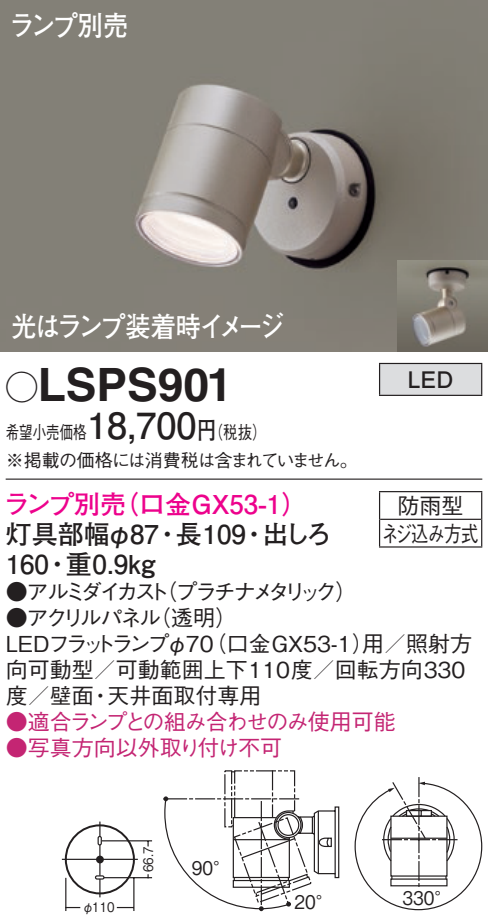
<style>
.page{position:relative;width:488px;height:924px;background:#fff}
.page>*{position:absolute;margin:0;border:0;box-sizing:border-box;transform-origin:0 0}
.t1{font:700 46px "Helvetica LT Std";color:#231f20}
.t2{font:700 36px "Futo Go B101 Pro";color:#231f20}
.t3{font:700 28px "Futo Go B101 Pro";letter-spacing:-.12em;color:#fff;scale:.9 1}
.t4{font:700 26px/30px "Futo Go B101 Pro";color:#231f20;text-align:right}
.t5{font:700 26px "Futo Go B101 Pro";color:#ed028c}
.t6{font:700 22.8px "Futo Go B101 Pro";color:#231f20}
.t7{font:500 22px "Gothic BBB Pro";color:#231f20}
.t8{font:500 22px "Gothic BBB Pro";letter-spacing:-.07em;color:#c42573}
.t9{font:500 22px/26px "Gothic BBB Pro";letter-spacing:-.18em;color:#231f20}
.t10{font:500 22px "Gothic BBB Pro";letter-spacing:-.155em;color:#231f20}
.t11{font:500 22px "Gothic BBB Pro";color:#c42573}
.t12{font:500 22px "Gothic BBB Pro";letter-spacing:-.22em;color:#231f20}
.t13{font:500 22px/27.6px "Gothic BBB Pro";letter-spacing:-.045em;color:#231f20;text-align:center}
.t14{font:500 22px "Gothic BBB Pro";letter-spacing:-.145em;color:#231f20}
.t15{font:500 18.8px "Gothic BBB Pro";color:#231f20;scale:.9 1}
.t16{font:500 18px "Gothic BBB Pro";letter-spacing:-.065em;color:#231f20}
.t17{font:500 18px "Gothic BBB Pro";letter-spacing:-.035em;color:#231f20;scale:.75 1}
.t18{font:500 18px "Gothic BBB Pro";letter-spacing:-.035em;color:#231f20;scale:.8 1}
.t19{font:500 13.2px "Gothic BBB Pro";color:#231f20;scale:.9 1}
.s1{font-family:"Ford Classification 1";font-weight:400;font-size:32px}
.s2{font-family:"Futo Go B101 Pro";font-weight:700;font-size:24px}
</style>
<div class="page">
<img style="left:0;top:0;width:488px;height:351px">
<img style="left:397px;top:261px;width:91px;height:90px">
<div style="left:379px;top:363px;width:102px;height:32px;background:#dcdddf"></div>
<hr style="left:379px;top:363px;width:103px;height:1px;background:#231f20">
<hr style="left:379px;top:364px;width:1px;height:31px;background:#231f20">
<hr style="left:481px;top:364px;width:1px;height:31px;background:#231f20">
<hr style="left:379px;top:395px;width:103px;height:1px;background:#231f20">
<hr style="left:6px;top:478px;width:476px;height:2px;background:#231f20">
<svg style="left:379px;top:492px;width:1px;height:54px"></svg>
<hr style="left:379px;top:491px;width:103px;height:1px;background:#231f20">
<hr style="left:380px;top:519px;width:101px;height:1px;background:#231f20">
<svg style="left:481px;top:492px;width:1px;height:54px"></svg>
<hr style="left:379px;top:546px;width:103px;height:2px;background:#231f20">
<div style="left:95px;top:875px;width:9px;height:5px;border:1px solid #231f20;border-radius:2px"></div>
<div style="left:97px;top:836px;width:5px;height:9px;border:1px solid #231f20;border-radius:2px"></div>
<div style="left:65px;top:824px;width:70px;height:70px;border:2px solid #231f20;border-radius:50%"></div>
<hr style="left:62px;top:859px;width:76px;height:1px;background:#231f20">
<svg style="left:99px;top:821px;width:1px;height:15px"></svg>
<hr style="left:99px;top:845px;width:1px;height:31px;background:#231f20">
<svg style="left:99px;top:879px;width:1px;height:18px"></svg>
<div style="left:96px;top:856px;width:8px;height:7px;background:#231f20;border-radius:50%"></div>
<hr style="left:102px;top:840px;width:50px;height:1px;background:#231f20">
<hr style="left:104px;top:877px;width:48px;height:1px;background:#231f20">
<hr style="left:133px;top:878px;width:1px;height:33px;background:#231f20">
<hr style="left:65px;top:878px;width:1px;height:33px;background:#231f20">
<svg style="left:66px;top:907px;width:14px;height:1px"></svg>
<svg style="left:117px;top:907px;width:16px;height:1px"></svg>
<svg style="left:457px;top:795px;width:25px;height:103px"></svg>
<svg style="left:163px;top:770px;width:294px;height:142px"></svg>
<p class="t3" style="left:9px;top:3px;width:133px">ランプ別売</p>
<p class="t3" style="left:11px;top:304px;width:306px">光はランプ装着時イメージ</p>
<h1 class="t1" style="left:6px;top:357px;width:228px"><span class="s1">A</span>LSPS901</h1>
<h2 class="t2" style="left:87px;top:396px;width:111px">18,700</h2>
<p class="t18" style="left:197px;top:417px;width:88px">（<span class="s2">円</span>税抜(</p>
<p class="t17" style="left:6px;top:417px;width:109px">希望小売価格</p>
<p class="t16" style="left:6px;top:445px;width:353px">※掲載の価格には消費税は含まれていません。</p>
<p class="t5" style="left:113px;top:483px;width:196px">（口金GX53-1(</p>
<p class="t5" style="left:4px;top:483px;width:124px">ランプ別売</p>
<p class="t4" style="left:6px;top:516px;width:155px">灯具部幅φ87重0.9kg</p>
<p class="t4" style="left:176px;top:516px;width:72px">長109</p>
<p class="t4" style="left:154px;top:516px;width:27px">・</p>
<p class="t4" style="left:241px;top:516px;width:27px">・</p>
<p class="t4" style="left:6px;top:546px;width:45px">160</p>
<p class="t4" style="left:44px;top:546px;width:28px">・</p>
<p class="t4" style="left:262px;top:516px;width:71px">出しろ</p>
<p class="t12" style="left:155px;top:574px;width:203px">（プラチナメタリック(</p>
<p class="t9" style="left:149px;top:576px;width:89px;text-indent:-143px">●アルミダイカスト<br>（透明(</p>
<p class="t14" style="left:6px;top:600px;width:157px">●アクリルパネル</p>
<p class="t6" style="left:407px;top:361px;width:47px">LED</p>
<p class="t13" style="left:381px;top:489px;width:98px">防雨型<br>ネジ込み方式</p>
<p class="t7" style="left:205px;top:626px;width:269px">（口金GX53-1 用）／照射方</p>
<p class="t10" style="left:6px;top:626px;width:209px">LEDフラットランプφ70</p>
<p class="t7" style="left:6px;top:652px;width:461px">向可動型／可動範囲上下110度／回転方向330</p>
<p class="t7" style="left:107px;top:678px;width:155px">天井面取付専用</p>
<p class="t7" style="left:6px;top:678px;width:89px">度／壁面</p>
<p class="t8" style="left:6px;top:704px;width:391px">●適合ランプとの組み合わせのみ使用可能</p>
<p class="t11" style="left:6px;top:730px;width:278px">●写真方向以外取り付け不可</p>
<p class="t7" style="left:89px;top:678px;width:23px">・</p>
<p class="t19" style="left:82px;top:897px;width:38px">φ110</p>
<p class="t19" style="left:138px;top:872px;width:30px;rotate:-90deg">66.7</p>
<p class="t15" style="left:192px;top:853px;width:46px">90°</p>
<p class="t15" style="left:294px;top:886px;width:46px">20°</p>
<p class="t15" style="left:402px;top:883px;width:58px">330°</p>
</div>
